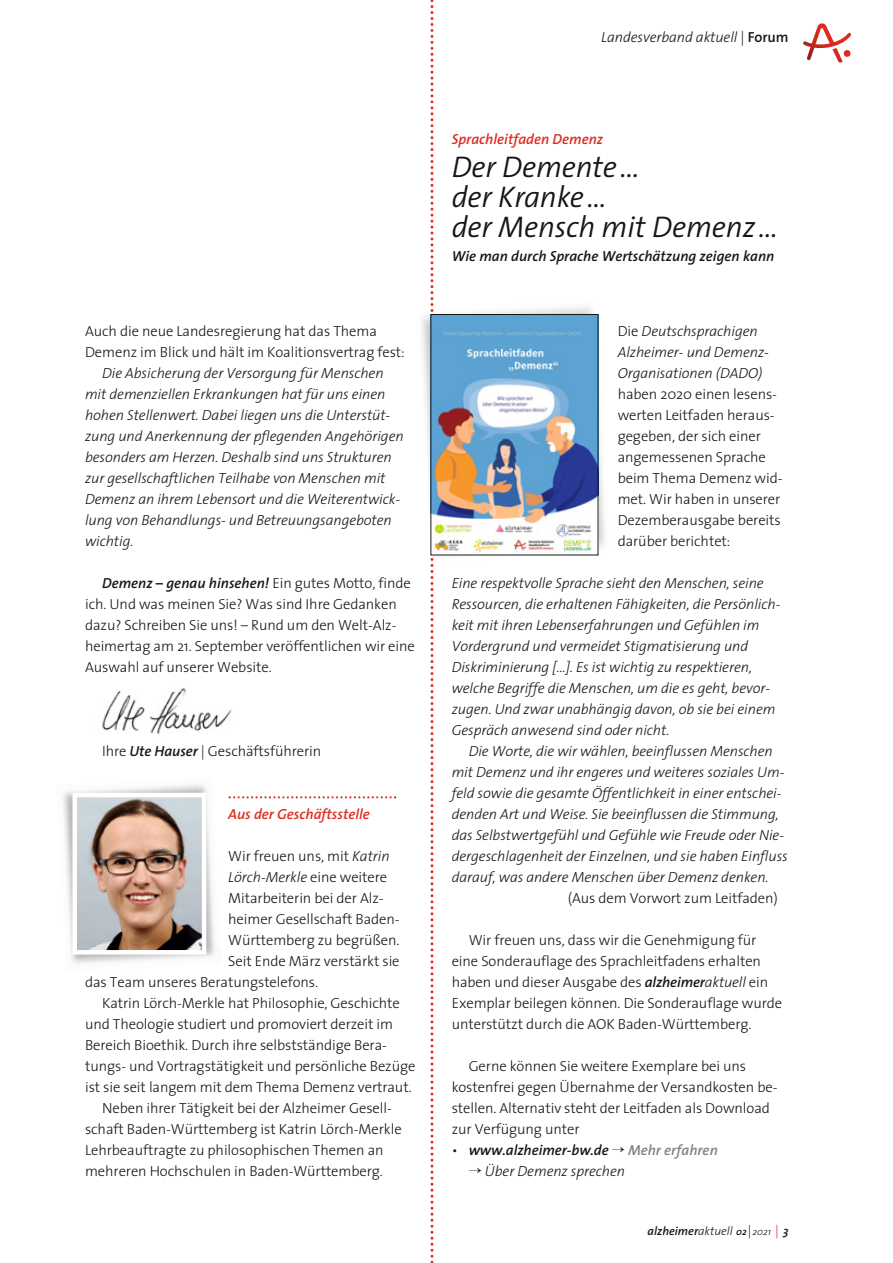
<style>
.page{position:relative;width:893px;height:1263px;background:#fff}
.page>*{position:absolute;margin:0;border:0;box-sizing:border-box;transform-origin:0 0}
.t1{font:italic 300 30px/30px "The Sans";letter-spacing:-.005em;color:#151616}
.t2{font:300 14.7px/21px "The Sans";letter-spacing:-.005em;color:#151616}
.t3{font:italic 300 14.7px/21px "The Sans";letter-spacing:-.005em;color:#151616}
.t4{font:italic 600 14.7px "The Sans";color:#151616}
.t5{font:italic 600 14.7px "The Sans";color:#df2c1f}
.t6{font:italic 600 14.7px "The Sans";color:#818281}
.t7{font:italic 600 12px "The Sans";color:#151616}
.s1{font-weight:600;font-style:normal}
.s2{font-weight:600;font-style:italic}
.s3{font-style:italic}
.s4{font-style:normal}
.s5{font-weight:300;font-style:normal}
.s6{font-weight:300}
.s7{font-size:9.9px}
.s8{font-weight:300;font-style:normal;font-size:13.5px}
.s9{font-weight:300;font-size:9.9px}
.s10{font-weight:300;font-style:normal;font-size:13.5px;color:#df2c1f}
</style>
<div class="page">
<img style="left:422px;top:297px;width:183px;height:269px">
<svg style="left:430px;top:0;width:3px;height:330px"></svg>
<svg style="left:803px;top:23px;width:48px;height:40px"></svg>
<img style="left:102px;top:688px;width:130px;height:47px">
<svg style="left:430px;top:486px;width:3px;height:777px"></svg>
<img style="left:433px;top:316px;width:163px;height:237px">
<img style="left:63px;top:784px;width:152px;height:180px">
<img style="left:77px;top:798px;width:124px;height:151px">
<div style="left:72px;top:793px;width:134px;height:161px;border:4px solid #fff"></div>
<svg style="left:229px;top:796px;width:167px;height:2px"></svg>
<p class="t3" style="left:601px;top:28px;width:189px">Landesverband aktuell | <span class="s1">Forum</span></p>
<p class="t2" style="left:85px;top:322px;width:321px">Auch die neue Landesregierung hat das Thema<br>Demenz im Blick und hält im Koalitionsvertrag fest:</p>
<p class="t3" style="left:85px;top:364px;width:320px;text-indent:17px">Die Absicherung der Versorgung für Menschen mit demenziellen Erkrankungen hat für uns einen hohen Stellenwert. Dabei liegen uns die Unterstüt&shy;zung und Anerkennung der pflegenden Angehörigen besonders am Herzen. Deshalb sind uns Strukturen zur gesellschaftlichen Teilhabe von Menschen mit Demenz an ihrem Lebensort und die Weiterentwick&shy;lung von Behandlungs- und Betreuungsangeboten wichtig.</p>
<p class="t2" style="left:85px;top:574px;width:331px;text-indent:17px"><span class="s2">Demenz – genau hinsehen!</span> Ein gutes Motto, finde ich. Und was meinen Sie? Was sind Ihre Gedanken dazu? Schreiben Sie uns! – Rund um den Welt-Alz - heimertag am 21. September veröffentlichen wir eine Auswahl auf unserer Website.</p>
<p class="t2" style="left:102px;top:742px;width:221px">Ihre <span class="s2">Ute Hauser</span> | Geschäftsführerin</p>
<p class="t5" style="left:228px;top:808px;width:143px">Aus der Geschäftsstelle</p>
<p class="t2" style="left:228px;top:847px;width:163px">Wir freuen uns, mit <span class="s3">Katrin</span></p>
<p class="t3" style="left:228px;top:868px;width:161px">Lörch-Merkle <span class="s4">eine weitere</span></p>
<p class="t2" style="left:228px;top:889px;width:157px">Mitarbeiterin bei der Alz -</p>
<p class="t2" style="left:228px;top:910px;width:173px">heimer Gesellschaft Baden-</p>
<p class="t2" style="left:228px;top:931px;width:173px">Württemberg zu begrüßen.</p>
<p class="t2" style="left:228px;top:952px;width:173px">Seit Ende März verstärkt sie</p>
<p class="t2" style="left:85px;top:973px;width:235px">das Team unseres Beratungstelefons.</p>
<p class="t2" style="left:102px;top:994px;width:299px">Katrin Lörch-Merkle hat Philosophie, Geschichte</p>
<p class="t2" style="left:85px;top:1015px;width:310px">und Theologie studiert und promoviert derzeit im</p>
<p class="t2" style="left:85px;top:1036px;width:303px">Bereich Bioethik. Durch ihre selbstständige Bera -</p>
<p class="t2" style="left:85px;top:1057px;width:332px">tungs- und Vortragstätigkeit und persönliche Bezüge</p>
<p class="t2" style="left:85px;top:1078px;width:328px">ist sie seit langem mit dem Thema Demenz vertraut.</p>
<p class="t2" style="left:102px;top:1099px;width:291px">Neben ihrer Tätigkeit bei der Alzheimer Gesell -</p>
<p class="t2" style="left:85px;top:1120px;width:318px">schaft Baden-Württemberg ist Katrin Lörch-Merkle</p>
<p class="t2" style="left:85px;top:1141px;width:300px">Lehrbeauftragte zu philosophischen Themen an</p>
<p class="t2" style="left:85px;top:1162px;width:299px">mehreren Hochschulen in Baden-Württemberg.</p>
<p class="t5" style="left:452px;top:133px;width:153px">Sprachleitfaden Demenz</p>
<h1 class="t1" style="left:452px;top:155px;width:328px">Der Demente …<br>der Kranke …<br>der Mensch mit Demenz …</h1>
<p class="t4" style="left:452px;top:250px;width:324px">Wie man durch Sprache Wertschätzung zeigen kann</p>
<p class="t3" style="left:618px;top:322px;width:153px"><span class="s4">Die</span> Deutschsprachigen<br>Alzheimer- und Demenz-<br>Organisationen (DADO)</p>
<p class="t2" style="left:618px;top:385px;width:166px">haben 2020 einen lesens - werten Leitfaden heraus - gegeben, der sich einer angemesse nen Sprache beim Thema Demenz wid - met. Wir haben in unserer<br>Dezemberausgabe bereits darüber berichtet:</p>
<p class="t3" style="left:452px;top:574px;width:330px">Eine respektvolle Sprache sieht den Menschen, seine Ressourcen, die erhal tenen Fähigkeiten, die Persönlich - keit mit ihren Lebenserfahrungen und Gefühlen im Vordergrund und vermei det Stigmatisierung und Diskriminie rung [...]. Es ist wichtig zu respektieren, welche Begriffe die Menschen, um die es geht, bevor - zugen. Und zwar unabhängig davon, ob sie bei einem Gespräch anwesend sind oder nicht.</p>
<p class="t3" style="left:452px;top:742px;width:338px;text-indent:17px">Die Worte, die wir wählen, beeinflussen Menschen mit Demenz und ihr engeres und weiteres soziales Um - feld sowie die gesamte Öffentlichkeit in einer entschei - denden Art und Weise. Sie beeinflussen die Stimmung, das Selbstwertgefühl und Gefühle wie Freude oder Nie - dergeschlagenheit der Einzelnen, und sie haben Ein fluss darauf, was andere Menschen über Demenz denken.</p>
<p class="t2" style="left:568px;top:889px;width:212px">(Aus dem Vorwort zum Leitfaden)</p>
<p class="t2" style="left:452px;top:931px;width:332px;text-indent:17px">Wir freuen uns, dass wir die Genehmigung für eine Sonderauflage des Sprachleitfadens erhalten haben und dieser Ausgabe des <span class="s2">alzheimer</span><span class="s3">aktuell</span> ein Exemplar beilegen können. Die Sonderauflage wurde unterstützt durch die AOK Baden-Württemberg.</p>
<p class="t2" style="left:452px;top:1057px;width:327px;text-indent:17px">Gerne können Sie weitere Exemplare bei uns<br>kos ten frei gegen Übernahme der Versandkosten be - stellen. Alternativ steht der Leitfaden als Download zur Verfügung unter</p>
<p class="t4" style="left:452px;top:1144px;width:159px"><span class="s5">•</span> www.alzheimer-bw.de</p>
<p class="t6" style="left:628px;top:1144px;width:91px">Mehr erfahren</p>
<p class="t3" style="left:485px;top:1162px;width:142px">Über Demenz sprechen</p>
<p class="t7" style="left:648px;top:1226px;width:142px">alzheimer<span class="s6">aktuell</span> <span class="s7">02</span> <span class="s8">|</span><span class="s9">2021</span> <span class="s10">|</span> 3</p>
</div>
